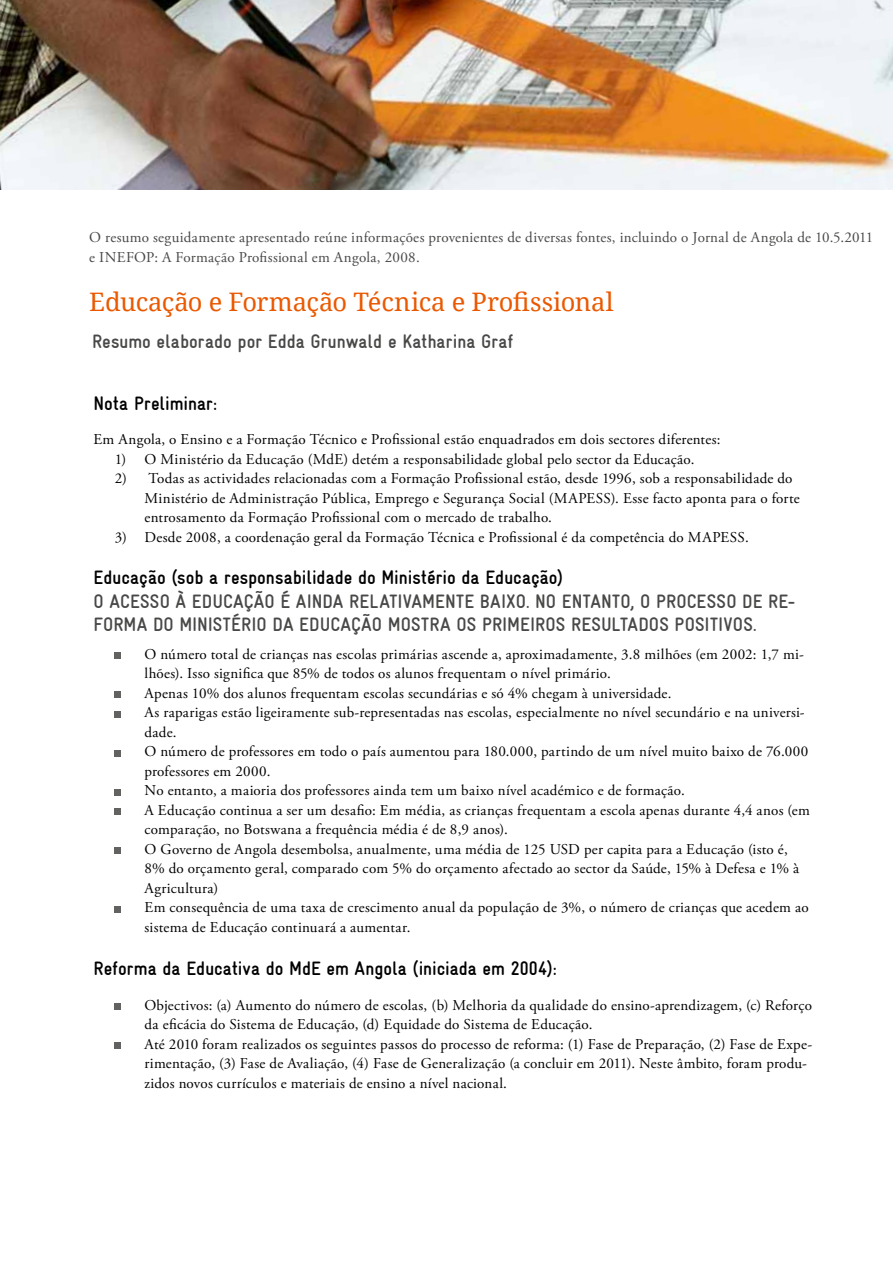
<style>
.page{position:relative;width:893px;height:1263px;background:#fff}
.page>*{position:absolute;margin:0;border:0;box-sizing:border-box;transform-origin:0 0}
.t1{font:25.5px "Droid Serif";letter-spacing:-.005em;color:#ea5901}
.t2{font:700 condensed 19.5px/23.4px "Gravur";letter-spacing:.005em;color:#484847}
.t3{font:700 condensed 19.5px "Gravur";color:#000}
.t4{font:15px/19.5px "Adobe Garamond Pro";letter-spacing:.015em;color:#000}
.t5{font:15px/19.5px "Adobe Garamond Pro";letter-spacing:.015em;color:#484847}
</style>
<div class="page">
<img style="left:0;top:0;width:893px;height:189px">
<svg style="left:115px;top:652px;width:6px;height:6px"></svg>
<div style="left:115px;top:691px;width:6px;height:7px;background:#626261"></div>
<svg style="left:115px;top:711px;width:6px;height:6px"></svg>
<svg style="left:115px;top:750px;width:6px;height:6px"></svg>
<svg style="left:115px;top:789px;width:6px;height:6px"></svg>
<svg style="left:115px;top:808px;width:6px;height:6px"></svg>
<div style="left:115px;top:847px;width:6px;height:7px;background:#626261"></div>
<svg style="left:115px;top:906px;width:6px;height:6px"></svg>
<div style="left:115px;top:1003px;width:6px;height:7px;background:#626261"></div>
<div style="left:115px;top:1042px;width:6px;height:7px;background:#626261"></div>
<p class="t5" style="left:89px;top:228px;width:785px">O resumo seguidamente apresentado reúne informações provenientes de diversas fontes, incluindo o Jornal de Angola de 10.5.2011 e INEFOP: A Formação Profissional em Angola, 2008.</p>
<h1 class="t1" style="left:89px;top:286px;width:526px">Educação e Formação Técnica e Profissional</h1>
<h2 class="t2" style="left:92px;top:330px;width:422px">Resumo elaborado por Edda Grunwald e Katharina Graf</h2>
<h2 class="t3" style="left:94px;top:392px;width:125px">Nota Preliminar:</h2>
<p class="t4" style="left:94px;top:430px;width:628px">Em Angola, o Ensino e a Formação Técnico e Profissional estão enquadrados em dois sectores diferentes:</p>
<p class="t4" style="left:115px;top:450px;width:581px">1) O Ministério da Educação (MdE) detém a responsabilidade global pelo sector da Educação.</p>
<p class="t4" style="left:145px;top:469px;width:657px;text-indent:-30px">2) Todas as actividades relacionadas com a Formação Profissional estão, desde 1996, sob a responsabilidade do<br>Ministério de Administração Pública, Emprego e Segurança Social (MAPESS). Esse facto aponta para o forte entrosamento da Formação Profissional com o mercado de trabalho.</p>
<p class="t4" style="left:115px;top:528px;width:635px">3) Desde 2008, a coordenação geral da Formação Técnica e Profissional é da competência do MAPESS.</p>
<h2 class="t3" style="left:94px;top:567px;width:471px">Educação (sob a responsabilidade do Ministério da Educação)</h2>
<h2 class="t2" style="left:94px;top:589px;width:703px">O ACESSO À EDUCAÇÃO É AINDA RELATIVAMENTE BAIXO. NO ENTANTO, O PROCESSO DE RE-<br>FORMA DO MINISTÉRIO DA EDUCAÇÃO MOSTRA OS PRIMEIROS RESULTADOS POSITIVOS.</h2>
<p class="t4" style="left:145px;top:645px;width:667px">O número total de crianças nas escolas primárias ascende a, aproximadamente, 3.8 milhões (em 2002: 1,7 mi&shy;lhões). Isso significa que 85% de todos os alunos frequentam o nível primário.<br>Apenas 10% dos alunos frequentam escolas secundárias e só 4% chegam à universidade.<br>As raparigas estão ligeiramente sub-representadas nas escolas, especialmente no nível secundário e na universi&shy;dade.<br>O número de professores em todo o país aumentou para 180.000, partindo de um nível muito baixo de 76.000 professores em 2000.<br>No entanto, a maioria dos professores ainda tem um baixo nível académico e de formação.<br>A Educação continua a ser um desafio: Em média, as crianças frequentam a escola apenas durante 4,4 anos (em comparação, no Botswana a frequência média é de 8,9 anos).<br>O Governo de Angola desembolsa, anualmente, uma média de 125 USD per capita para a Educação (isto é, 8% do orçamento geral, comparado com 5% do orçamento afectado ao sector da Saúde, 15% à Defesa e 1% à Agricultura)<br>Em consequência de uma taxa de crescimento anual da população de 3%, o número de crianças que acedem ao sistema de Educação continuará a aumentar.</p>
<h2 class="t3" style="left:94px;top:957px;width:465px">Reforma da Educativa do MdE em Angola (iniciada em 2004):</h2>
<p class="t4" style="left:145px;top:996px;width:669px">Objectivos: (a) Aumento do número de escolas, (b) Melhoria da qualidade do ensino-aprendizagem, (c) Reforço da eficácia do Sistema de Educação, (d) Equidade do Sistema de Educação.<br>Até 2010 foram realizados os seguintes passos do processo de reforma: (1) Fase de Preparação, (2) Fase de Expe&shy;rimentação, (3) Fase de Avaliação, (4) Fase de Generalização (a concluir em 2011). Neste âmbito, foram produ&shy;zidos novos currículos e materiais de ensino a nível nacional.</p>
</div>
